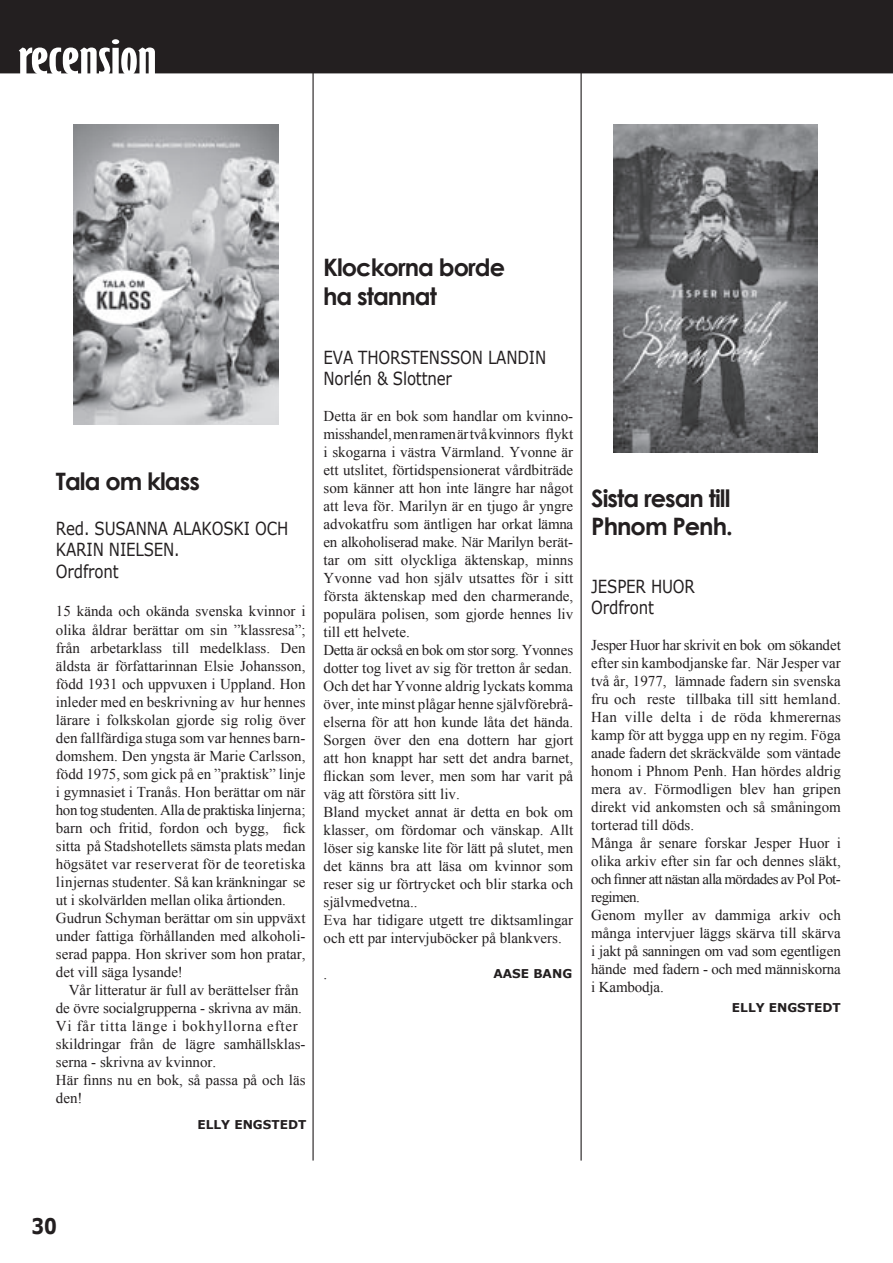
<style>
.page{position:relative;width:893px;height:1263px;background:#fff}
.page>*{position:absolute;margin:0;border:0;box-sizing:border-box;transform-origin:0 0}
.t1{font:700 extra-condensed 45px "Gill Sans";color:#fff;scale:1.5 1}
.t2{font:700 24px/28.8px "Century Gothic";letter-spacing:-.04em;color:#231f20}
.t3{font:700 21.6px "Verdana";color:#231f20;scale:.83 1}
.t4{font:18px/21px "Verdana";letter-spacing:-.01em;color:#231f20;scale:.83 1}
.t5{font:15px/18px "Times New Roman";color:#231f20}
.t6{font:700 12.15px "Verdana";color:#231f20}
</style>
<div class="page">
<div style="left:0;top:0;width:893px;height:73px;background:#231f20"></div>
<img style="left:613px;top:124px;width:205px;height:329px">
<img style="left:73px;top:124px;width:206px;height:300px">
<hr style="left:312px;top:66px;width:2px;height:1094px;background:#231f20">
<hr style="left:581px;top:66px;width:1px;height:1094px;background:#231f20">
<h1 class="t1" style="left:18px;top:30px;width:94px">recension</h1>
<h2 class="t2" style="left:323px;top:252px;width:183px">Klockorna borde ha stannat</h2>
<h2 class="t2" style="left:56px;top:466px;width:146px">Tala om klass</h2>
<p class="t4" style="left:56px;top:518px;width:166px">RED. SUSANNA ALAKOSKI</p>
<p class="t4" style="left:255px;top:518px;width:14px">OCH</p>
<p class="t4" style="left:56px;top:539px;width:76px">KARI N NIELSE</p>
<p class="t4" style="left:163px;top:539px;width:21px">N.</p>
<p class="t4" style="left:56px;top:560px;width:77px">ORDFRONT</p>
<p class="t5" style="left:56px;top:602px;width:251px">15 kända och okända svenska kvinnor i olika åldrar berättar om sin ”klassresa”; från arbetarklass till medelklass. Den äldsta är författarinnan Elsie Johansson, född 1931 och uppvuxen i Uppland. Hon inleder med en beskrivning av hur hennes lärare i folkskolan gjorde sig rolig över den fallfärdiga stuga som var hennes barn&shy;domshem. Den yngsta är Marie Carlsson, född 1975, som gick på en ”praktisk” linje i gymnasiet i Tranås. Hon berättar om när hon tog studenten. Alla de praktiska linjerna; barn och fritid, fordon och bygg, fick sitta på Stadshotellets sämsta plats medan högsätet var reserverat för de teoretiska linjernas studenter. Så kan kränkningar se ut i skolvärlden mellan olika årtionden.<br>Gudrun Schyman berättar om sin uppväxt under fattiga förhållanden med alkoholi&shy;serad pappa. Hon skriver som hon pratar, det vill säga lysande!</p>
<p class="t5" style="left:56px;top:980px;width:251px;text-indent:13px">Vår litteratur är full av berättelser från de övre socialgrupperna - skrivna av män.<br>Vi får titta länge i bokhyllorna efter skildringar från de lägre samhällsklas&shy;serna - skrivna av kvinnor.<br>Här finns nu en bok, så passa på och läs den!</p>
<p class="t6" style="left:197px;top:1116px;width:108px">E LLY E NGSTEDT</p>
<p class="t4" style="left:324px;top:347px;width:270px;text-indent:105px">NSSON LANDIN<br>NORLÉN &amp; SLOTTNER</p>
<p class="t5" style="left:324px;top:407px;width:251px">Detta är en bok som handlar om kvinno&shy;misshandel, men ramen är två kvinnors flykt i skogarna i västra Värmland. Yvonne är ett utslitet, förtidspensionerat vårdbiträde som känner att hon inte längre har något att leva för. Marilyn är en tjugo år yngre advokatfru som äntligen har orkat lämna en alkoholiserad make. När Marilyn berät&shy;tar om sitt olyckliga äktenskap, minns Yvonne vad hon själv utsattes för i sitt första äktenskap med den charmerande, populära polisen, som gjorde hennes liv till ett helvete.<br>Detta är också en bok om stor sorg. Yvonnes dotter tog livet av sig för tretton år sedan.<br>Och det har Yvonne aldrig lyckats komma över, inte minst plågar henne självförebrå&shy;elserna för att hon kunde låta det hända.<br>Sorgen över den ena dottern har gjort att hon knappt har sett det andra barnet, flickan som lever, men som har varit på väg att förstöra sitt liv.<br>Bland mycket annat är detta en bok om klasser, om fördomar och vänskap. Allt löser sig kanske lite för lätt på slutet, men det känns bra att läsa om kvinnor som reser sig ur förtrycket och blir starka och självmedvetna..<br>Eva har tidigare utgett tre diktsamlingar och ett par intervjuböcker på blankvers.</p>
<p class="t5" style="left:324px;top:965px;width:5px">.</p>
<p class="t4" style="left:324px;top:347px;width:66px">EVA THORSTE</p>
<p class="t6" style="left:493px;top:965px;width:80px">AASE BANG</p>
<h2 class="t2" style="left:591px;top:483px;width:143px">Sista resan till<br>Phnom Penh.</h2>
<p class="t4" style="left:591px;top:576px;width:100px;text-indent:60px">HUOR<br>ORDFRONT</p>
<p class="t5" style="left:591px;top:636px;width:251px">Jesper Huor har skrivit en bok om sökandet efter sin kambodjanske far. När Jesper var två år, 1977, lämnade fadern sin svenska fru och reste tillbaka till sitt hemland.<br>Han ville delta i de röda khmerernas kamp för att bygga upp en ny regim. Föga anade fadern det skräckvälde som väntade honom i Phnom Penh. Han hördes aldrig mera av. Förmodligen blev han gripen direkt vid ankomsten och så småningom torterad till döds.<br>Många år senare forskar Jesper Huor i olika arkiv efter sin far och dennes släkt, och finner att nästan alla mördades av Pol Pot&shy;regimen.<br>Genom myller av dammiga arkiv och många intervjuer läggs skärva till skärva i jakt på sanningen om vad som egentligen hände med fadern - och med människorna i Kambodja.</p>
<p class="t4" style="left:591px;top:576px;width:21px">JESPER</p>
<p class="t6" style="left:732px;top:1000px;width:108px">E LLY E NGSTEDT</p>
<h3 class="t3" style="left:32px;top:1212px;width:32px">30</h3>
</div>
